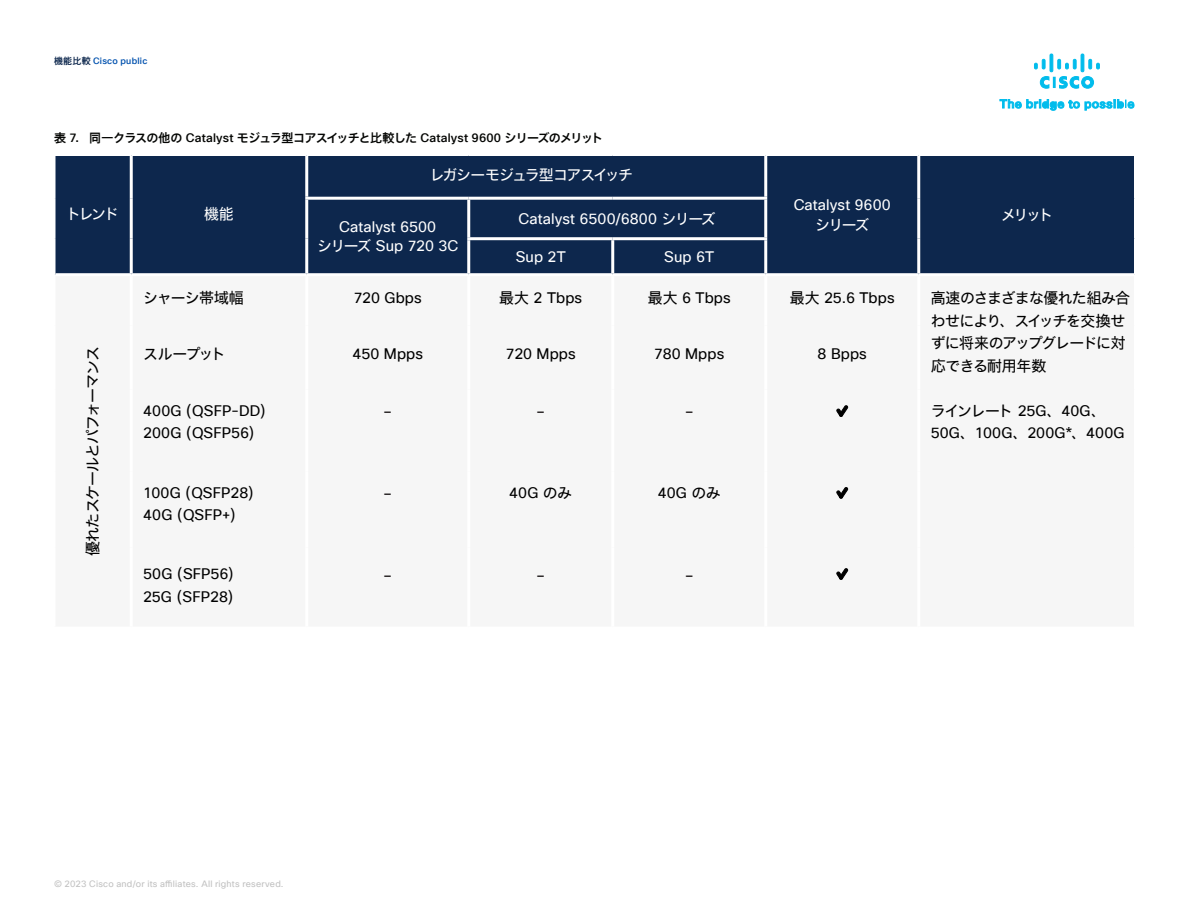
<style>
.page{position:relative;width:1188px;height:918px;background:#fff}
.page>*{position:absolute;margin:0;border:0;box-sizing:border-box;transform-origin:0 0}
.t1{font:18px "Cisco Sans TT";color:#231f20}
.P_-_Paragraph_Style3{font:15px "Cisco Sans JPN";letter-spacing:-.065em;color:#000}
.P_-_Paragraph_Style2{font:14.85px/22.5px "Cisco Sans TT";letter-spacing:.005em;color:#000}
.P_-_Paragraph_Style2-2{font:14.85px/22.5px "Cisco Sans JPN";letter-spacing:-.05em;color:#000}
.P_-_Paragraph_Style4{font:14.85px/19.5px "Cisco Sans TT";letter-spacing:.005em;color:#fff;text-align:center}
.P_-_Paragraph_Style4-2{font:14.85px "Cisco Sans TT";letter-spacing:.005em;color:#000}
.P_-_Paragraph_Style3-2{font:14.85px "Cisco Sans TT";letter-spacing:.005em;color:#fff}
.P_-_Paragraph_Style2-3{font:14.85px "Cisco Sans JPN";letter-spacing:-.085em;color:#fff}
.P_-_Paragraph_Style4-3{font:14.85px "Cisco Sans JPN";letter-spacing:-.155em;color:#fff}
.P_-_Paragraph_Style5{font:14.85px "Cisco Sans TT";color:#000}
.P_-_Paragraph_Style1{font:14.85px "Cisco Sans TT";color:#000}
.P_-_Paragraph_Style1-2{font:12px "Cisco Sans JPN Medium";letter-spacing:-.065em;color:#040503}
.P_-_Paragraph_Style1-3{font:9px "Cisco Sans TT";letter-spacing:.025em;color:#c1c1c1}
.Paragraph_Style1{font:500 9px "Cisco Sans TT";letter-spacing:.025em;color:#0051ae}
.s1{font-family:"Cisco Sans JPN Medium";font-weight:400;color:#0d274d}
.s2{font-family:"Cisco Sans TT";font-weight:500}
.s3{font-family:"Cisco Sans JPN"}
</style>
<div class="page">
<svg style="left:1000px;top:100px;width:21px;height:8px"></svg>
<svg style="left:1027px;top:100px;width:107px;height:10px"></svg>
<svg style="left:1034px;top:54px;width:65px;height:34px"></svg>
<div style="left:56px;top:156px;width:1078px;height:117px;background:#0d274d"></div>
<hr style="left:130px;top:156px;width:3px;height:42px;background:#fff">
<hr style="left:305px;top:156px;width:3px;height:41px;background:#fff">
<hr style="left:764px;top:156px;width:3px;height:41px;background:#fff">
<hr style="left:917px;top:156px;width:3px;height:42px;background:#fff">
<hr style="left:130px;top:198px;width:3px;height:41px;background:#fff">
<hr style="left:305px;top:197px;width:164px;height:3px;background:#fff">
<hr style="left:305px;top:200px;width:3px;height:39px;background:#fff">
<hr style="left:469px;top:197px;width:144px;height:3px;background:#fff">
<hr style="left:467px;top:200px;width:3px;height:37px;background:#fff">
<hr style="left:613px;top:197px;width:154px;height:3px;background:#fff">
<hr style="left:764px;top:200px;width:3px;height:37px;background:#fff">
<hr style="left:917px;top:198px;width:3px;height:41px;background:#fff">
<hr style="left:130px;top:239px;width:3px;height:34px;background:#fff">
<hr style="left:305px;top:239px;width:3px;height:34px;background:#fff">
<hr style="left:467px;top:237px;width:146px;height:3px;background:#fff">
<hr style="left:467px;top:240px;width:3px;height:33px;background:#fff">
<hr style="left:613px;top:237px;width:154px;height:3px;background:#fff">
<hr style="left:611px;top:240px;width:3px;height:33px;background:#fff">
<hr style="left:764px;top:240px;width:3px;height:33px;background:#fff">
<hr style="left:917px;top:239px;width:3px;height:34px;background:#fff">
<svg style="left:837px;top:406px;width:11px;height:10px"></svg>
<svg style="left:837px;top:487px;width:11px;height:11px"></svg>
<svg style="left:837px;top:569px;width:11px;height:10px"></svg>
<p class="Paragraph_Style1" style="left:54px;top:55px;width:95px"><span class="s1">機能比較</span> Cisco public</p>
<p class="P_-_Paragraph_Style1-2" style="left:54px;top:130px;width:551px">表 <span class="s2">7.</span> 同一クラスの他の <span class="s2">Catalyst</span> モジュラ型コアスイッチと比較した <span class="s2">Catalyst 9600</span> シリーズのメリット</p>
<p class="P_-_Paragraph_Style4-3" style="left:66px;top:203px;width:55px">トレンド</p>
<p class="P_-_Paragraph_Style4-3" style="left:204px;top:203px;width:31px">機能</p>
<p class="P_-_Paragraph_Style2-3" style="left:430px;top:165px;width:205px">レガシーモジュラ型コアスイッチ</p>
<p class="P_-_Paragraph_Style4" style="left:317px;top:217px;width:143px">Catalyst 6500<br><span class="s3">シリーズ</span> Sup 720 3C</p>
<p class="P_-_Paragraph_Style3-2" style="left:519px;top:209px;width:199px">Catalyst 6500/6800 <span class="s3">シリーズ</span></p>
<p class="P_-_Paragraph_Style4" style="left:516px;top:247px;width:51px">Sup 2T</p>
<p class="P_-_Paragraph_Style4" style="left:664px;top:247px;width:51px">Sup 6T</p>
<p class="P_-_Paragraph_Style4" style="left:794px;top:196px;width:99px">Catalyst 9600<span class="s3">シリーズ</span></p>
<p class="P_-_Paragraph_Style4-3" style="left:1001px;top:205px;width:54px">メリット</p>
<p class="P_-_Paragraph_Style3" style="left:82px;top:556px;width:211px;rotate:-90deg">優れたスケールとパフォーマンス</p>
<p class="P_-_Paragraph_Style2-2" style="left:143px;top:287px;width:102px">シャーシ帯域幅</p>
<p class="P_-_Paragraph_Style4-2" style="left:354px;top:288px;width:70px">720 Gbps</p>
<p class="P_-_Paragraph_Style2" style="left:499px;top:287px;width:85px"><span class="s3">最大</span> 2 Tbps</p>
<p class="P_-_Paragraph_Style5" style="left:648px;top:288px;width:85px"><span class="s3">最大</span> 6 Tbps</p>
<p class="P_-_Paragraph_Style4-2" style="left:790px;top:288px;width:106px"><span class="s3">最大</span> 25.6 Tbps</p>
<p class="P_-_Paragraph_Style2-2" style="left:931px;top:287px;width:201px">高速のさまざまな優れた組み合わせにより、スイッチを交換せずに将来のアップグレードに対応できる耐用年数</p>
<p class="P_-_Paragraph_Style2-2" style="left:143px;top:343px;width:84px">スループット</p>
<p class="P_-_Paragraph_Style4-2" style="left:352px;top:345px;width:72px">450 Mpps</p>
<p class="P_-_Paragraph_Style4-2" style="left:506px;top:345px;width:71px">720 Mpps</p>
<p class="P_-_Paragraph_Style4-2" style="left:654px;top:345px;width:72px">780 Mpps</p>
<p class="P_-_Paragraph_Style4-2" style="left:818px;top:345px;width:51px">8 Bpps</p>
<p class="P_-_Paragraph_Style2" style="left:143px;top:400px;width:133px">400G<span class="s3">（</span>QSFP-DD<span class="s3">）</span></p>
<p class="P_-_Paragraph_Style2" style="left:143px;top:422px;width:121px">200G<span class="s3">（</span>QSFP56<span class="s3">）</span></p>
<p class="P_-_Paragraph_Style2" style="left:143px;top:482px;width:121px">100G<span class="s3">（</span>QSFP28<span class="s3">）</span></p>
<p class="P_-_Paragraph_Style2" style="left:143px;top:504px;width:103px">40G<span class="s3">（</span>QSFP+<span class="s3">）</span></p>
<p class="P_-_Paragraph_Style2" style="left:143px;top:563px;width:101px">50G<span class="s3">（</span>SFP56<span class="s3">）</span></p>
<p class="P_-_Paragraph_Style2" style="left:143px;top:586px;width:100px">25G<span class="s3">（</span>SFP28<span class="s3">）</span></p>
<p class="t1" style="left:383px;top:400px;width:11px">-</p>
<p class="t1" style="left:536px;top:400px;width:11px">-</p>
<p class="t1" style="left:684px;top:400px;width:11px">-</p>
<p class="P_-_Paragraph_Style2" style="left:931px;top:400px;width:195px"><span class="s3">ラインレート</span> 25G<span class="s3">、</span>40G<span class="s3">、<br></span>50G<span class="s3">、</span>100G<span class="s3">、</span>200G*<span class="s3">、</span>400G</p>
<p class="t1" style="left:383px;top:482px;width:11px">-</p>
<p class="P_-_Paragraph_Style2" style="left:509px;top:482px;width:64px">40G <span class="s3">のみ</span></p>
<p class="P_-_Paragraph_Style1" style="left:658px;top:483px;width:64px">40G <span class="s3">のみ</span></p>
<p class="t1" style="left:383px;top:564px;width:11px">-</p>
<p class="t1" style="left:536px;top:564px;width:11px">-</p>
<p class="t1" style="left:684px;top:564px;width:11px">-</p>
<p class="P_-_Paragraph_Style1-3" style="left:54px;top:878px;width:231px">© 2023 Cisco and/or its affiliates. All rights reserved.</p>
</div>
